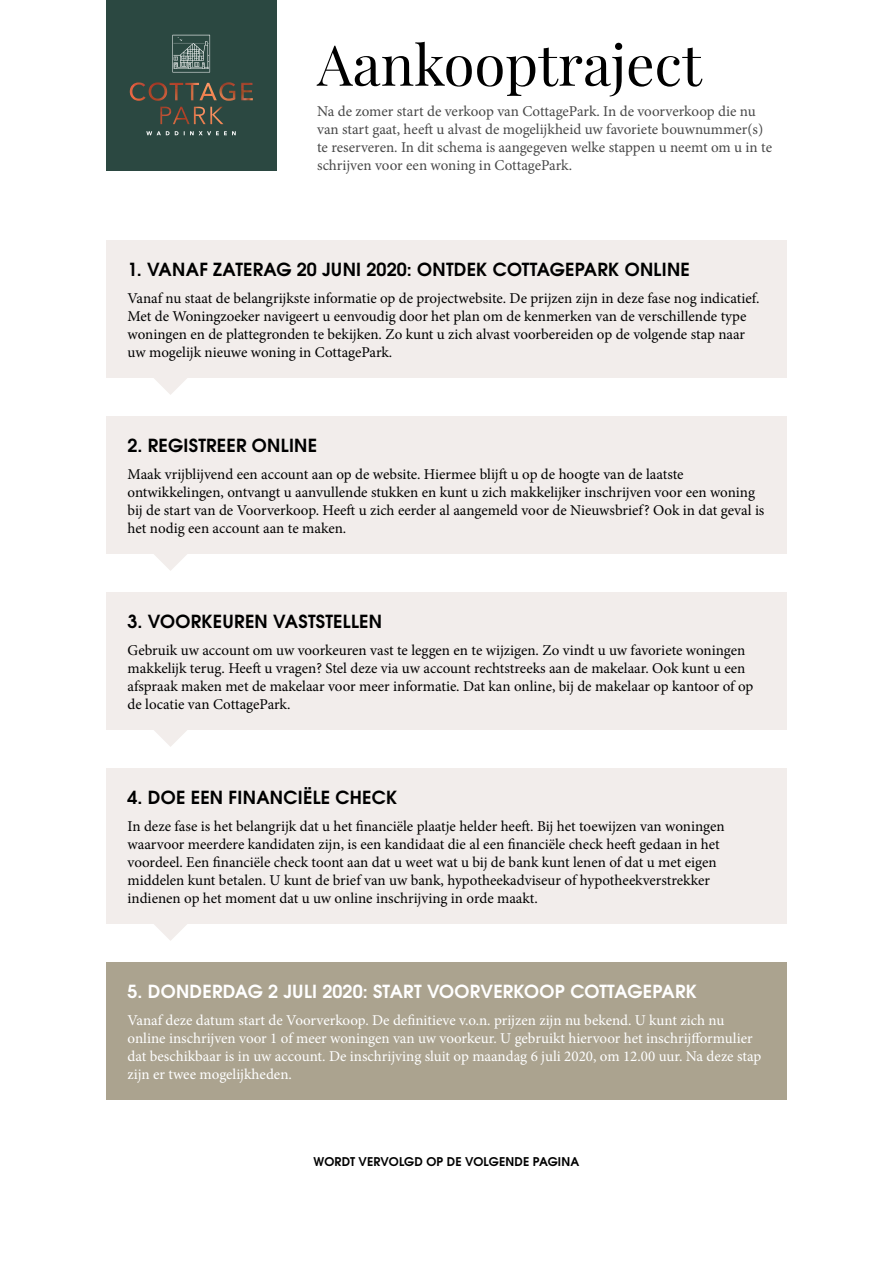
<style>
.page{position:relative;width:893px;height:1263px;background:#fff}
.page>*{position:absolute;margin:0;border:0;box-sizing:border-box;transform-origin:0 0}
.t1{font:56.25px "Playfair Display";color:#000}
.t2{font:700 18px "Te X Gyre Adventor";letter-spacing:.015em;color:#000}
.t3{font:700 18px "Te X Gyre Adventor";letter-spacing:.015em;color:#fff}
.t4{font:15px/18px "Minion Pro";color:#000}
.t5{font:15px/18px "Minion Pro";color:#fff}
.t6{font:15px/18px "Minion Pro";letter-spacing:-.005em;color:#484848}
.t7{font:700 12px "Te X Gyre Adventor";letter-spacing:.015em;color:#000}
</style>
<div class="page">
<div style="left:106px;top:240px;width:681px;height:138px;background:#f2edeb"></div>
<svg style="left:154px;top:378px;width:33px;height:17px"></svg>
<div style="left:106px;top:0;width:170px;height:170px;background:#2b4841"></div>
<svg style="left:146px;top:131px;width:90px;height:4px"></svg>
<svg style="left:172px;top:35px;width:38px;height:37px"></svg>
<img style="left:130px;top:82px;width:123px;height:19px">
<img style="left:160px;top:107px;width:63px;height:17px">
<div style="left:106px;top:416px;width:681px;height:138px;background:#f2edeb"></div>
<div style="left:106px;top:592px;width:681px;height:138px;background:#f2edeb"></div>
<div style="left:106px;top:768px;width:681px;height:156px;background:#f2edeb"></div>
<div style="left:106px;top:962px;width:681px;height:138px;background:#aba38f"></div>
<svg style="left:154px;top:554px;width:33px;height:17px"></svg>
<svg style="left:154px;top:730px;width:33px;height:17px"></svg>
<svg style="left:154px;top:924px;width:33px;height:17px"></svg>
<h1 class="t1" style="left:317px;top:21px;width:386px">Aankooptraject</h1>
<p class="t6" style="left:317px;top:102px;width:456px">Na de zomer start de verkoop van CottagePark. In de voorverkoop die nu van start gaat, heeft u alvast de mogelijkheid uw favoriete bouwnummer(s) te reserveren. In dit schema is aangegeven welke stappen u neemt om u in te schrijven voor een woning in CottagePark.</p>
<p class="t2" style="left:128px;top:254px;width:564px">1. VANAF ZATERAG 20 JUNI 2020: ONTDEK COTTAGEPARK ONLINE</p>
<p class="t4" style="left:128px;top:289px;width:634px">Vanaf nu staat de belangrijkste informatie op de projectwebsite. De prijzen zijn in deze fase nog indicatief.<br>Met de Woningzoeker navigeert u eenvoudig door het plan om de kenmerken van de verschillende type woningen en de plattegronden te bekijken. Zo kunt u zich alvast voorbereiden op de volgende stap naar uw mogelijk nieuwe woning in CottagePark.</p>
<p class="t2" style="left:128px;top:430px;width:191px">2. REGISTREER ONLINE</p>
<p class="t4" style="left:128px;top:465px;width:638px">Maak vrijblijvend een account aan op de website. Hiermee blijft u op de hoogte van de laatste ontwikkelingen, ontvangt u aanvullende stukken en kunt u zich makkelijker inschrijven voor een woning bij de start van de Voorverkoop. Heeft u zich eerder al aangemeld voor de Nieuwsbrief? Ook in dat geval is het nodig een account aan te maken.</p>
<p class="t2" style="left:128px;top:606px;width:256px">3. VOORKEUREN VASTSTELLEN</p>
<p class="t4" style="left:128px;top:641px;width:627px">Gebruik uw account om uw voorkeuren vast te leggen en te wijzigen. Zo vindt u uw favoriete woningen makkelijk terug. Heeft u vragen? Stel deze via uw account rechtstreeks aan de makelaar. Ook kunt u een afspraak maken met de makelaar voor meer informatie. Dat kan online, bij de makelaar op kantoor of op de locatie van CottagePark.</p>
<p class="t2" style="left:128px;top:782px;width:271px">4. DOE EEN FINANCIËLE CHECK</p>
<p class="t4" style="left:128px;top:817px;width:598px">In deze fase is het belangrijk dat u het financiële plaatje helder heeft. Bij het toewijzen van woningen waarvoor meerdere kandidaten zijn, is een kandidaat die al een financiële check heeft gedaan in het voordeel. Een financiële check toont aan dat u weet wat u bij de bank kunt lenen of dat u met eigen middelen kunt betalen. U kunt de brief van uw bank, hypotheekadviseur of hypotheekverstrekker indienen op het moment dat u uw online inschrijving in orde maakt.</p>
<p class="t3" style="left:128px;top:976px;width:571px">5. DONDERDAG 2 JULI 2020: START VOORVERKOOP COTTAGEPARK</p>
<p class="t5" style="left:128px;top:1011px;width:635px">Vanaf deze datum start de Voorverkoop. De definitieve v.o.n. prijzen zijn nu bekend. U kunt zich nu online inschrijven voor 1 of meer woningen van uw voorkeur. U gebruikt hiervoor het inschrijfformulier dat beschikbaar is in uw account. De inschrijving sluit op maandag 6 juli 2020, om 12.00 uur. Na deze stap zijn er twee mogelijkheden.</p>
<p class="t7" style="left:314px;top:1151px;width:267px">WORDT VERVOLGD OP DE VOLGENDE PAGINA</p>
</div>
